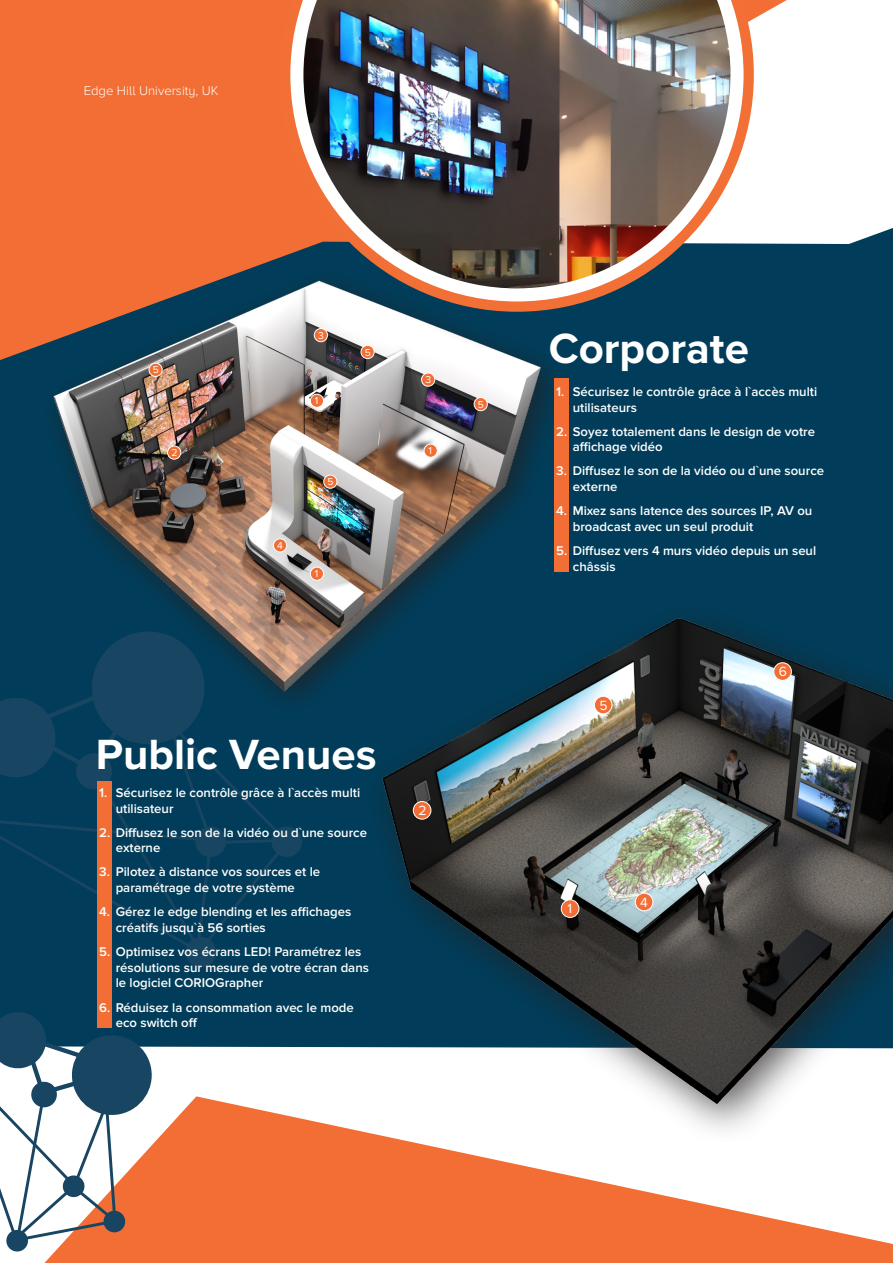
<style>
.page{position:relative;width:893px;height:1263px;background:#fff}
.page>*{position:absolute;margin:0;border:0;box-sizing:border-box;transform-origin:0 0}
.Headline_Table{font:700 43.8px "Proxima Nova";color:#fff}
.t1{font:13.8px "Proxima Nova";color:#fff}
.t2{font:600 13.2px/15.8px "Proxima Nova";color:#fff}
.Image_Info_Text{font:300 13.2px "Proxima Nova A";color:#fff}
.t3{font:10.35px "Proxima Nova";color:#fff}
</style>
<div class="page">
<svg style="left:854px;top:228px;width:39px;height:14px"></svg>
<svg style="left:0;top:0;width:787px;height:242px;background:#f37c48"></svg>
<svg style="left:44px;top:1096px;width:849px;height:167px;fill:#f26e34"></svg>
<div style="left:0;top:242px;width:893px;height:805px;background:#013d5a"></div>
<svg style="left:0;top:624px;width:234px;height:345px;background:#053e5b"></svg>
<svg style="left:0;top:1010px;width:155px;height:242px"></svg>
<svg style="left:280px;top:0;width:474px;height:312px"></svg>
<img style="left:290px;top:0;width:454px;height:301px">
<div style="left:36px;top:263px;width:536px;height:459px;background:#231f20;opacity:.75"></div>
<img style="left:5px;top:275px;width:598px;height:427px">
<div style="left:310px;top:567px;width:13px;height:13px;background:#f26e34;border-radius:50%"></div>
<div style="left:310px;top:567px;width:14px;height:13px;border:1px solid #fff;border-radius:50%"></div>
<div style="left:310px;top:394px;width:13px;height:13px;background:#f26e34;border-radius:50%"></div>
<div style="left:310px;top:394px;width:14px;height:13px;border:1px solid #fff;border-radius:50%"></div>
<div style="left:424px;top:444px;width:13px;height:13px;background:#f26e34;border-radius:50%"></div>
<div style="left:424px;top:444px;width:13px;height:13px;border:1px solid #fff;border-radius:50%"></div>
<div style="left:168px;top:446px;width:13px;height:13px;background:#f26e34;border-radius:50%"></div>
<div style="left:167px;top:446px;width:14px;height:13px;border:1px solid #fff;border-radius:50%"></div>
<div style="left:314px;top:328px;width:13px;height:14px;background:#f26e34;border-radius:50%"></div>
<div style="left:314px;top:328px;width:14px;height:14px;border:1px solid #fff;border-radius:50%"></div>
<div style="left:361px;top:345px;width:13px;height:14px;background:#f26e34;border-radius:50%"></div>
<div style="left:361px;top:345px;width:13px;height:14px;border:1px solid #fff;border-radius:50%"></div>
<div style="left:474px;top:397px;width:13px;height:14px;background:#f26e34;border-radius:50%"></div>
<div style="left:474px;top:397px;width:13px;height:14px;border:1px solid #fff;border-radius:50%"></div>
<div style="left:324px;top:475px;width:13px;height:13px;background:#f26e34;border-radius:50%"></div>
<div style="left:324px;top:475px;width:13px;height:13px;border:1px solid #fff;border-radius:50%"></div>
<div style="left:273px;top:539px;width:14px;height:13px;background:#f26e34;border-radius:50%"></div>
<div style="left:273px;top:539px;width:14px;height:13px;border:1px solid #fff;border-radius:50%"></div>
<div style="left:149px;top:363px;width:13px;height:13px;background:#f26e34;border-radius:50%"></div>
<div style="left:149px;top:363px;width:13px;height:13px;border:1px solid #fff;border-radius:50%"></div>
<div style="left:422px;top:373px;width:13px;height:13px;background:#f26e34;border-radius:50%"></div>
<div style="left:421px;top:373px;width:14px;height:13px;border:1px solid #fff;border-radius:50%"></div>
<img style="left:890px;top:357px;width:3px;height:237px">
<div style="left:359px;top:594px;width:534px;height:553px;background:#231f20;opacity:.75"></div>
<img style="left:234px;top:610px;width:659px;height:504px">
<div style="left:561px;top:900px;width:18px;height:17px;background:#f26e34;border-radius:50%"></div>
<div style="left:561px;top:900px;width:18px;height:17px;border:1px solid #fff;border-radius:50%"></div>
<div style="left:413px;top:801px;width:18px;height:18px;background:#f26e34;border-radius:50%"></div>
<div style="left:413px;top:801px;width:18px;height:18px;border:1px solid #fff;border-radius:50%"></div>
<div style="left:774px;top:663px;width:17px;height:17px;background:#f26e34;border-radius:50%"></div>
<div style="left:774px;top:663px;width:17px;height:17px;border:1px solid #fff;border-radius:50%"></div>
<div style="left:635px;top:893px;width:18px;height:18px;background:#f26e34;border-radius:50%"></div>
<div style="left:635px;top:893px;width:18px;height:18px;border:1px solid #fff;border-radius:50%"></div>
<div style="left:594px;top:696px;width:18px;height:18px;background:#f26e34;border-radius:50%"></div>
<div style="left:594px;top:696px;width:18px;height:18px;border:1px solid #fff;border-radius:50%"></div>
<div style="left:97px;top:781px;width:15px;height:246px;background:#f26e34"></div>
<div style="left:554px;top:378px;width:15px;height:193px;background:#f26e34"></div>
<p class="Image_Info_Text" style="left:84px;top:84px;width:136px">Edge Hill University, UK</p>
<p class="t3" style="left:153px;top:364px;width:8px">5</p>
<p class="t3" style="left:318px;top:329px;width:7px">3</p>
<p class="t3" style="left:315px;top:395px;width:5px">1</p>
<p class="t3" style="left:365px;top:346px;width:8px">5</p>
<p class="t3" style="left:425px;top:374px;width:7px">3</p>
<p class="t3" style="left:171px;top:447px;width:8px">2</p>
<p class="t3" style="left:429px;top:445px;width:5px">1</p>
<p class="t3" style="left:327px;top:476px;width:8px">5</p>
<p class="t3" style="left:277px;top:540px;width:7px">4</p>
<p class="t3" style="left:315px;top:568px;width:5px">1</p>
<p class="t3" style="left:478px;top:398px;width:8px">5</p>
<p class="Headline_Table" style="left:96px;top:722px;width:282px">Public Venues</p>
<p class="t2" style="left:116px;top:785px;width:246px;text-indent:-17px">1. Sécurisez le contrôle grâce à l`accès multi utilisateur</p>
<p class="t2" style="left:116px;top:824px;width:253px;text-indent:-17px">2. Diffusez le son de la vidéo ou d`une source externe</p>
<p class="t2" style="left:116px;top:864px;width:206px;text-indent:-17px">3. Pilotez à distance vos sources et le paramétrage de votre système</p>
<p class="t2" style="left:116px;top:904px;width:237px;text-indent:-17px">4. Gérez le edge blending et les affichages créatifs jusqu`à 56 sorties</p>
<p class="t2" style="left:116px;top:944px;width:255px;text-indent:-17px">5. Optimisez vos écrans LED! Paramétrez les résolutions sur mesure de votre écran dans le logiciel CORIOGrapher</p>
<p class="t2" style="left:116px;top:999px;width:240px;text-indent:-17px">6. Réduisez la consommation avec le mode eco switch off</p>
<p class="t1" style="left:418px;top:803px;width:10px">2</p>
<p class="Headline_Table" style="left:549px;top:316px;width:202px">Corporate</p>
<p class="t2" style="left:573px;top:384px;width:246px;text-indent:-17px">1. Sécurisez le contrôle grâce à l`accès multi utilisateurs</p>
<p class="t2" style="left:573px;top:424px;width:244px;text-indent:-17px">2. Soyez totalement dans le design de votre affichage vidéo</p>
<p class="t2" style="left:573px;top:463px;width:253px;text-indent:-17px">3. Diffusez le son de la vidéo ou d`une source externe</p>
<p class="t2" style="left:573px;top:503px;width:241px;text-indent:-17px">4. Mixez sans latence des sources IP, AV ou broadcast avec un seul produit</p>
<p class="t2" style="left:573px;top:543px;width:245px;text-indent:-17px">5. Diffusez vers 4 murs vidéo depuis un seul châssis</p>
<p class="t1" style="left:599px;top:697px;width:10px">5</p>
<p class="t1" style="left:567px;top:901px;width:6px">1</p>
<p class="t1" style="left:640px;top:894px;width:9px">4</p>
<p class="t1" style="left:779px;top:664px;width:10px">6</p>
</div>
